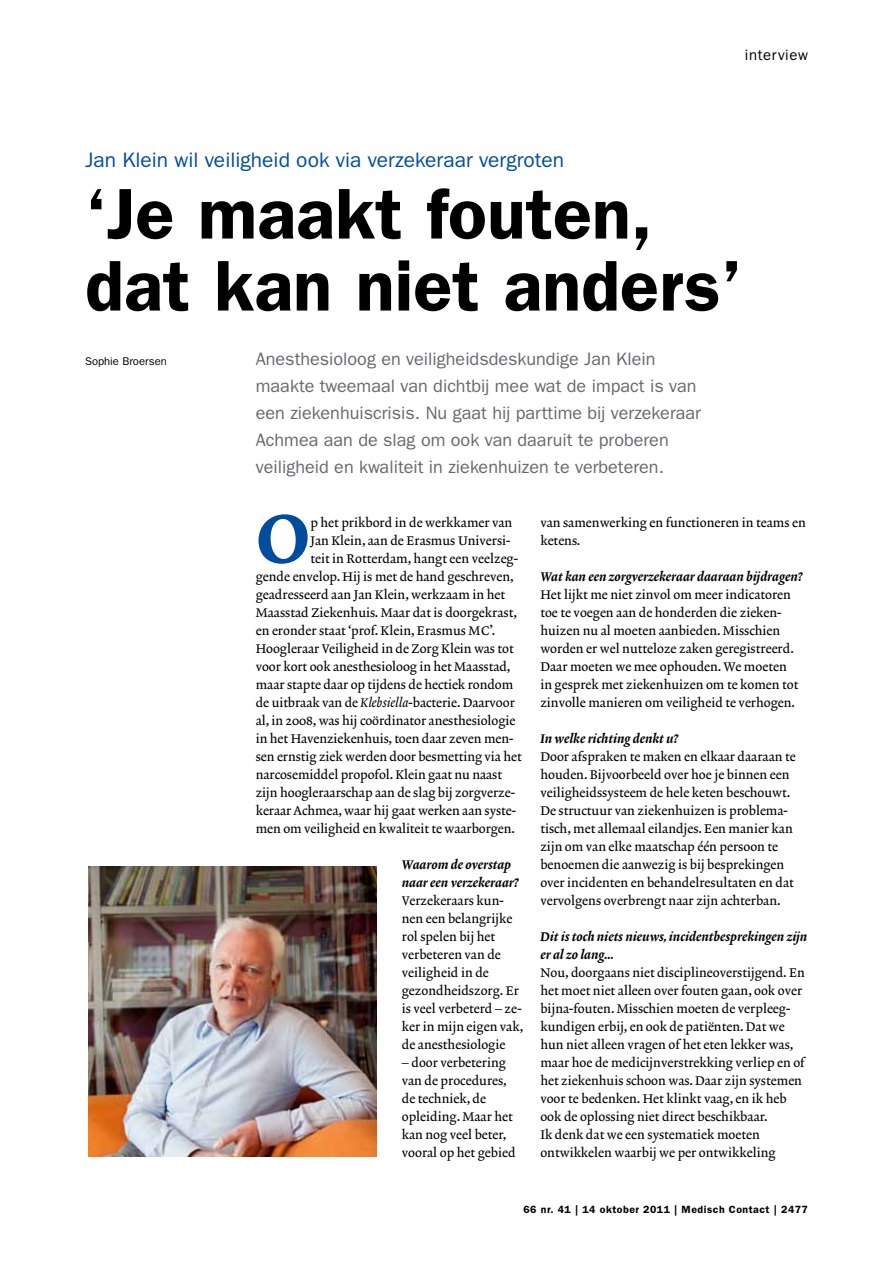
<style>
.page{position:relative;width:893px;height:1263px;background:#fff}
.page>*{position:absolute;margin:0;border:0;box-sizing:border-box;transform-origin:0 0}
.t1{font:600 72px/72px "ITC Franklin Gothic Std";color:#000}
.t2{font:69.45px "Lexicon No 2 Roman D";color:#004d9f}
.t3{font:21px "ITC Franklin Gothic Std";color:#004d9f}
.t4{font:18px/27px "ITC Franklin Gothic Std";color:#68676c}
.t5{font:15px "ITC Franklin Gothic Std";letter-spacing:.04em;color:#000}
.t6{font:12.75px/18px "Lexicon No 2 Roman A";color:#000}
.t7{font:12.75px/18px "Lexicon No 2 Italic D";color:#000}
.t8{font:11.25px "ITC Franklin Gothic Std";color:#000}
.t9{font:600 10.5px "ITC Franklin Gothic Std";letter-spacing:.05em;color:#000}
.s1{font-family:"Lexicon No 2 Italic A"}
</style>
<div class="page">
<img style="left:88px;top:866px;width:288px;height:291px">
<p class="t5" style="left:745px;top:46px;width:64px">interview</p>
<h3 class="t3" style="left:85px;top:147px;width:481px">Jan Klein wil veiligheid ook via verzekeraar vergroten</h3>
<h1 class="t1" style="left:85px;top:178px;width:658px">‘Je maakt fouten, dat kan niet anders’</h1>
<p class="t8" style="left:85px;top:354px;width:83px">Sophie Broersen</p>
<p class="t4" style="left:256px;top:345px;width:447px">Anesthesioloog en veiligheidsdeskundige Jan Klein maakte tweemaal van dichtbij mee wat de impact is van een ziekenhuiscrisis. Nu gaat hij parttime bij verzekeraar Achmea aan de slag om ook van daaruit te proberen veiligheid en kwaliteit in ziekenhuizen te verbeteren.</p>
<h2 class="t2" style="left:256px;top:498px;width:56px">O</h2>
<p class="t6" style="left:310px;top:514px;width:203px">p het prikbord in de werkkamer van</p>
<p class="t6" style="left:310px;top:532px;width:202px">Jan Klein, aan de Erasmus Universi-</p>
<p class="t6" style="left:310px;top:550px;width:209px">teit in Rotterdam, hangt een veelzeg-</p>
<p class="t6" style="left:256px;top:568px;width:259px">gende envelop. Hij is met de hand geschreven,</p>
<p class="t6" style="left:256px;top:586px;width:251px">geadresseerd aan Jan Klein, werkzaam in het</p>
<p class="t6" style="left:256px;top:604px;width:263px">Maasstad Ziekenhuis. Maar dat is doorgekrast,</p>
<p class="t6" style="left:256px;top:622px;width:241px">en eronder staat ‘prof. Klein, Erasmus MC’.</p>
<p class="t6" style="left:256px;top:640px;width:259px">Hoogleraar Veiligheid in de Zorg Klein was tot</p>
<p class="t6" style="left:256px;top:658px;width:256px">voor kort ook anesthesioloog in het Maasstad,</p>
<p class="t6" style="left:256px;top:676px;width:259px">maar stapte daar op tijdens de hectiek rondom</p>
<p class="t6" style="left:256px;top:694px;width:261px">de uitbraak van de <span class="s1">Klebsiella</span>-bacterie. Daarvoor</p>
<p class="t6" style="left:256px;top:712px;width:261px">al, in 2008, was hij coördinator anesthesiologie</p>
<p class="t6" style="left:256px;top:730px;width:259px">in het Havenziekenhuis, toen daar zeven men-</p>
<p class="t6" style="left:256px;top:748px;width:267px">sen ernstig ziek werden door besmetting via het</p>
<p class="t6" style="left:256px;top:766px;width:248px">narcosemiddel propofol. Klein gaat nu naast</p>
<p class="t6" style="left:256px;top:784px;width:261px">zijn hoogleraarschap aan de slag bij zorgverze-</p>
<p class="t6" style="left:256px;top:802px;width:262px">keraar Achmea, waar hij gaat werken aan syste-</p>
<p class="t6" style="left:256px;top:820px;width:261px">men om veiligheid en kwaliteit te waarborgen.</p>
<p class="t7" style="left:402px;top:856px;width:118px">Waarom de overstap naar een verzekeraar?</p>
<p class="t6" style="left:402px;top:892px;width:123px">Verzekeraars kun&shy;nen een belangrijke rol spelen bij het verbeteren van de veiligheid in de gezondheidszorg. Er is veel verbeterd – ze&shy;ker in mijn eigen vak, de anesthesiologie</p>
<p class="t6" style="left:402px;top:1054px;width:115px">– door verbetering van de procedures, de techniek, de opleiding. Maar het kan nog veel beter, vooral op het gebied</p>
<p class="t6" style="left:540px;top:514px;width:267px">van samenwerking en functioneren in teams en ketens.</p>
<p class="t7" style="left:540px;top:568px;width:264px">Wat kan een zorgverzekeraar daaraan bijdragen?</p>
<p class="t6" style="left:540px;top:586px;width:260px">Het lijkt me niet zinvol om meer indicatoren toe te voegen aan de honderden die zieken&shy;huizen nu al moeten aanbieden. Misschien worden er wel nutteloze zaken geregistreerd.<br>Daar moeten we mee ophouden. We moeten in gesprek met ziekenhuizen om te komen tot zinvolle manieren om veiligheid te verhogen.</p>
<p class="t7" style="left:540px;top:730px;width:140px">In welke richting denkt u?</p>
<p class="t6" style="left:540px;top:748px;width:257px">Door afspraken te maken en elkaar daaraan te houden. Bijvoorbeeld over hoe je binnen een veiligheidssysteem de hele keten beschouwt.<br>De structuur van ziekenhuizen is problema&shy;tisch, met allemaal eilandjes. Een manier kan zijn om van elke maatschap één persoon te benoemen die aanwezig is bij besprekingen over incidenten en behandelresultaten en dat vervolgens overbrengt naar zijn achterban.</p>
<p class="t7" style="left:540px;top:928px;width:269px">Dit is toch niets nieuws, incidentbesprekingen zijn er al zo lang…</p>
<p class="t6" style="left:540px;top:964px;width:266px">Nou, doorgaans niet disciplineoverstijgend. En het moet niet alleen over fouten gaan, ook over bijna-fouten. Misschien moeten de verpleeg&shy;kundigen erbij, en ook de patiënten. Dat we hun niet alleen vragen of het eten lekker was, maar hoe de medicijnverstrekking verliep en of het ziekenhuis schoon was. Daar zijn systemen voor te bedenken. Het klinkt vaag, en ik heb ook de oplossing niet direct beschikbaar.<br>Ik denk dat we een systematiek moeten ontwikkelen waarbij we per ontwikkeling</p>
<p class="t9" style="left:523px;top:1203px;width:286px">66 nr. 41 | 14 oktober 2011 | Medisch Contact | 2477</p>
</div>
